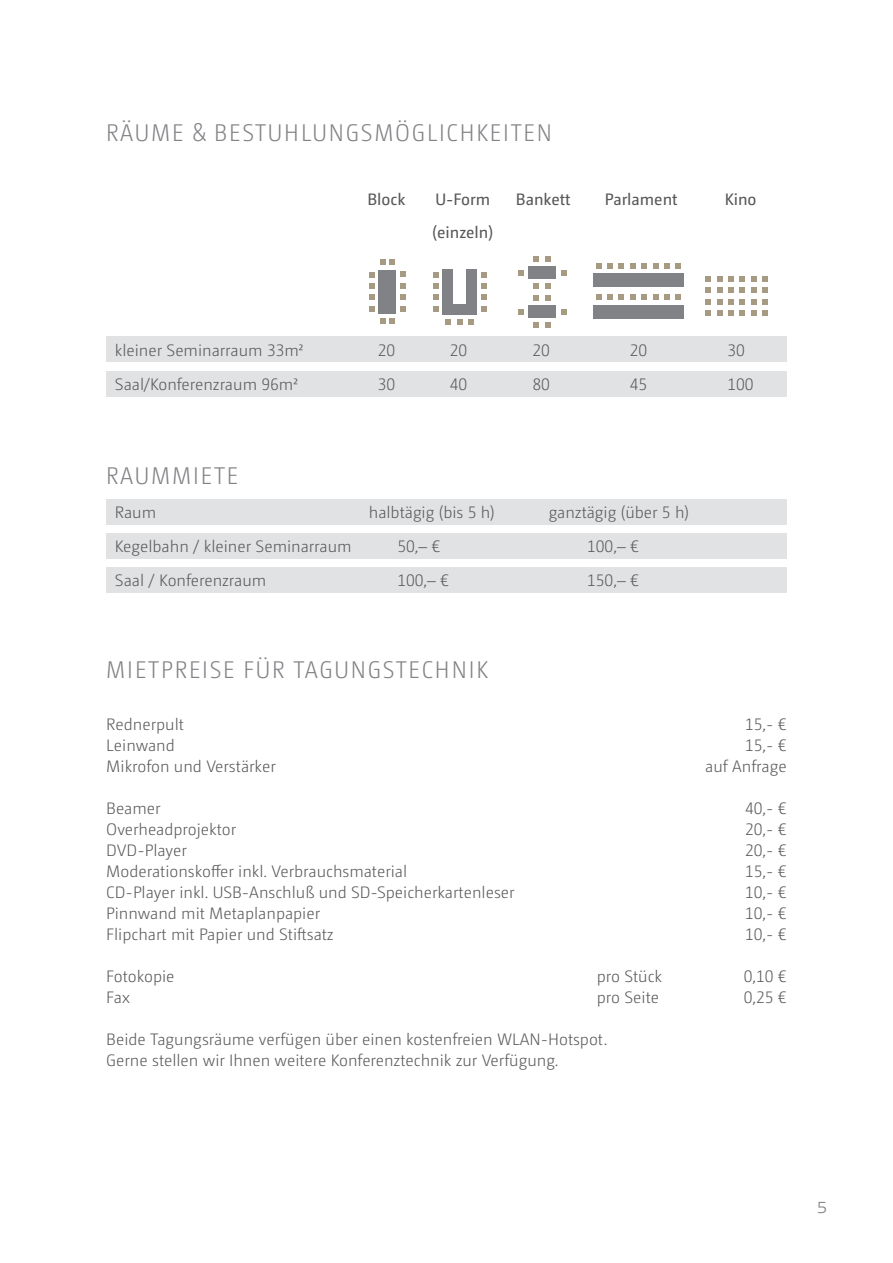
<style>
.page{position:relative;width:893px;height:1263px;background:#fff}
.page>*{position:absolute;margin:0;border:0;box-sizing:border-box;transform-origin:0 0}
.t1{font:300 24px "Camingo Dos Pro S Cd";letter-spacing:.075em;color:#808285}
.t2{font:300 21px "Camingo Dos Pro";color:#808285}
.t3{font:300 16.5px/21px "Camingo Dos Pro";color:#57585a}
.t4{font:16.5px "Camingo Dos Pro";color:#57585a}
</style>
<div class="page">
<div style="left:106px;top:337px;width:681px;height:25px;background:#e1e2e4"></div>
<div style="left:106px;top:533px;width:681px;height:26px;background:#e1e2e4"></div>
<div style="left:106px;top:371px;width:681px;height:26px;background:#e1e2e4"></div>
<div style="left:106px;top:500px;width:681px;height:25px;background:#e1e2e4"></div>
<div style="left:106px;top:568px;width:681px;height:25px;background:#e1e2e4"></div>
<div style="left:379px;top:270px;width:17px;height:44px;background:#808285"></div>
<svg style="left:596px;top:263px;width:5px;height:6px"></svg>
<svg style="left:596px;top:295px;width:5px;height:5px"></svg>
<svg style="left:400px;top:272px;width:6px;height:5px"></svg>
<svg style="left:481px;top:272px;width:6px;height:5px"></svg>
<svg style="left:433px;top:272px;width:5px;height:5px"></svg>
<svg style="left:369px;top:272px;width:5px;height:17px"></svg>
<svg style="left:607px;top:263px;width:6px;height:6px"></svg>
<svg style="left:607px;top:295px;width:6px;height:5px"></svg>
<svg style="left:653px;top:263px;width:5px;height:6px"></svg>
<svg style="left:653px;top:295px;width:5px;height:5px"></svg>
<svg style="left:369px;top:295px;width:5px;height:5px"></svg>
<svg style="left:619px;top:263px;width:5px;height:6px"></svg>
<svg style="left:619px;top:295px;width:5px;height:5px"></svg>
<svg style="left:400px;top:283px;width:6px;height:17px"></svg>
<svg style="left:481px;top:283px;width:6px;height:17px"></svg>
<svg style="left:457px;top:319px;width:17px;height:5px"></svg>
<svg style="left:545px;top:256px;width:6px;height:6px"></svg>
<svg style="left:545px;top:295px;width:6px;height:6px"></svg>
<svg style="left:545px;top:283px;width:6px;height:6px"></svg>
<svg style="left:545px;top:322px;width:6px;height:6px"></svg>
<svg style="left:433px;top:283px;width:5px;height:17px"></svg>
<svg style="left:369px;top:306px;width:5px;height:6px"></svg>
<svg style="left:630px;top:263px;width:17px;height:6px"></svg>
<svg style="left:630px;top:295px;width:17px;height:5px"></svg>
<svg style="left:664px;top:263px;width:17px;height:6px"></svg>
<svg style="left:664px;top:295px;width:17px;height:5px"></svg>
<svg style="left:380px;top:259px;width:14px;height:6px"></svg>
<svg style="left:380px;top:318px;width:14px;height:6px"></svg>
<svg style="left:400px;top:306px;width:6px;height:5px"></svg>
<svg style="left:481px;top:306px;width:6px;height:5px"></svg>
<svg style="left:446px;top:319px;width:5px;height:5px"></svg>
<svg style="left:533px;top:256px;width:6px;height:6px"></svg>
<svg style="left:533px;top:295px;width:6px;height:6px"></svg>
<svg style="left:533px;top:283px;width:6px;height:6px"></svg>
<svg style="left:533px;top:322px;width:6px;height:6px"></svg>
<svg style="left:433px;top:306px;width:5px;height:5px"></svg>
<svg style="left:518px;top:270px;width:5px;height:6px"></svg>
<svg style="left:518px;top:309px;width:5px;height:6px"></svg>
<svg style="left:561px;top:270px;width:5px;height:6px"></svg>
<svg style="left:561px;top:309px;width:5px;height:6px"></svg>
<div style="left:443px;top:269px;width:10px;height:46px;background:#808285"></div>
<div style="left:467px;top:269px;width:10px;height:46px;background:#808285"></div>
<div style="left:443px;top:304px;width:34px;height:11px;background:#808285"></div>
<div style="left:528px;top:266px;width:28px;height:13px;background:#808285"></div>
<div style="left:528px;top:306px;width:28px;height:12px;background:#808285"></div>
<div style="left:593px;top:274px;width:91px;height:13px;background:#808285"></div>
<div style="left:593px;top:305px;width:91px;height:13px;background:#808285"></div>
<svg style="left:705px;top:276px;width:6px;height:17px"></svg>
<svg style="left:717px;top:276px;width:5px;height:17px"></svg>
<svg style="left:751px;top:276px;width:17px;height:17px"></svg>
<svg style="left:728px;top:276px;width:17px;height:17px"></svg>
<svg style="left:705px;top:299px;width:6px;height:17px"></svg>
<svg style="left:717px;top:299px;width:5px;height:17px"></svg>
<svg style="left:751px;top:299px;width:17px;height:17px"></svg>
<svg style="left:728px;top:299px;width:17px;height:17px"></svg>
<h1 class="t1" style="left:106px;top:119px;width:447px">RÄUME &amp; BESTUHLUNGSMÖGLICHKEITEN</h1>
<p class="t4" style="left:367px;top:189px;width:40px">Block</p>
<p class="t4" style="left:435px;top:189px;width:56px">U-Form</p>
<p class="t4" style="left:516px;top:189px;width:56px">Bankett</p>
<p class="t4" style="left:605px;top:189px;width:74px">Parlament</p>
<p class="t4" style="left:725px;top:189px;width:33px">Kino</p>
<p class="t4" style="left:432px;top:223px;width:62px">(einzeln)</p>
<p class="t3" style="left:115px;top:340px;width:190px">kleiner Seminarraum 33m²</p>
<p class="t3" style="left:378px;top:340px;width:19px">20</p>
<p class="t3" style="left:450px;top:340px;width:19px">20</p>
<p class="t3" style="left:532px;top:340px;width:19px">20</p>
<p class="t3" style="left:630px;top:340px;width:19px">20</p>
<p class="t3" style="left:727px;top:340px;width:19px">30</p>
<p class="t3" style="left:115px;top:374px;width:185px">Saal/Konferenzraum 96m²</p>
<p class="t3" style="left:378px;top:374px;width:19px">30</p>
<p class="t3" style="left:450px;top:374px;width:19px">40</p>
<p class="t3" style="left:532px;top:374px;width:19px">80</p>
<p class="t3" style="left:630px;top:374px;width:19px">45</p>
<p class="t3" style="left:727px;top:374px;width:28px">100</p>
<h1 class="t1" style="left:106px;top:462px;width:134px">RAUMMIETE</h1>
<p class="t3" style="left:115px;top:502px;width:43px">Raum</p>
<p class="t3" style="left:369px;top:502px;width:128px">halbtägig (bis 5 h)</p>
<p class="t3" style="left:549px;top:502px;width:142px">ganztägig (über 5 h)</p>
<p class="t3" style="left:115px;top:535px;width:238px">Kegelbahn / kleiner Seminarraum</p>
<p class="t3" style="left:397px;top:535px;width:44px">50,– €</p>
<p class="t3" style="left:587px;top:535px;width:53px">100,– €</p>
<p class="t3" style="left:115px;top:570px;width:153px">Saal / Konferenzraum</p>
<p class="t3" style="left:397px;top:570px;width:53px">100,– €</p>
<p class="t3" style="left:587px;top:570px;width:53px">150,– €</p>
<h1 class="t1" style="left:106px;top:656px;width:383px">MIETPREISE FÜR TAGUNGSTECHNIK</h1>
<p class="t3" style="left:106px;top:714px;width:79px">Rednerpult</p>
<p class="t3" style="left:745px;top:714px;width:43px">15,- €</p>
<p class="t3" style="left:106px;top:735px;width:70px">Leinwand</p>
<p class="t3" style="left:745px;top:735px;width:43px">15,- €</p>
<p class="t3" style="left:106px;top:756px;width:171px">Mikrofon und Verstärker</p>
<p class="t3" style="left:705px;top:756px;width:83px">auf Anfrage</p>
<p class="t3" style="left:106px;top:798px;width:56px">Beamer</p>
<p class="t3" style="left:745px;top:798px;width:43px">40,- €</p>
<p class="t3" style="left:106px;top:819px;width:131px">Overheadprojektor</p>
<p class="t3" style="left:745px;top:819px;width:43px">20,- €</p>
<p class="t3" style="left:106px;top:840px;width:82px">DVD-Player</p>
<p class="t3" style="left:745px;top:840px;width:43px">20,- €</p>
<p class="t3" style="left:106px;top:861px;width:302px">Moderationskoffer inkl. Verbrauchsmaterial</p>
<p class="t3" style="left:745px;top:861px;width:43px">15,- €</p>
<p class="t3" style="left:106px;top:882px;width:410px">CD-Player inkl. USB-Anschluß und SD-Speicherkartenleser</p>
<p class="t3" style="left:745px;top:882px;width:43px">10,- €</p>
<p class="t3" style="left:106px;top:903px;width:215px">Pinnwand mit Metaplanpapier</p>
<p class="t3" style="left:745px;top:903px;width:43px">10,- €</p>
<p class="t3" style="left:106px;top:924px;width:229px">Flipchart mit Papier und Stiftsatz</p>
<p class="t3" style="left:745px;top:924px;width:43px">10,- €</p>
<p class="t3" style="left:106px;top:966px;width:70px">Fotokopie</p>
<p class="t3" style="left:597px;top:966px;width:67px">pro Stück</p>
<p class="t3" style="left:744px;top:966px;width:44px">0,10 €</p>
<p class="t3" style="left:106px;top:987px;width:25px">Fax</p>
<p class="t3" style="left:597px;top:987px;width:64px">pro Seite</p>
<p class="t3" style="left:744px;top:987px;width:44px">0,25 €</p>
<p class="t3" style="left:106px;top:1029px;width:502px">Beide Tagungsräume verfügen über einen kostenfreien WLAN-Hotspot.<br>Gerne stellen wir Ihnen weitere Konferenztechnik zur Verfügung.</p>
<p class="t2" style="left:816px;top:1193px;width:13px">5</p>
</div>
